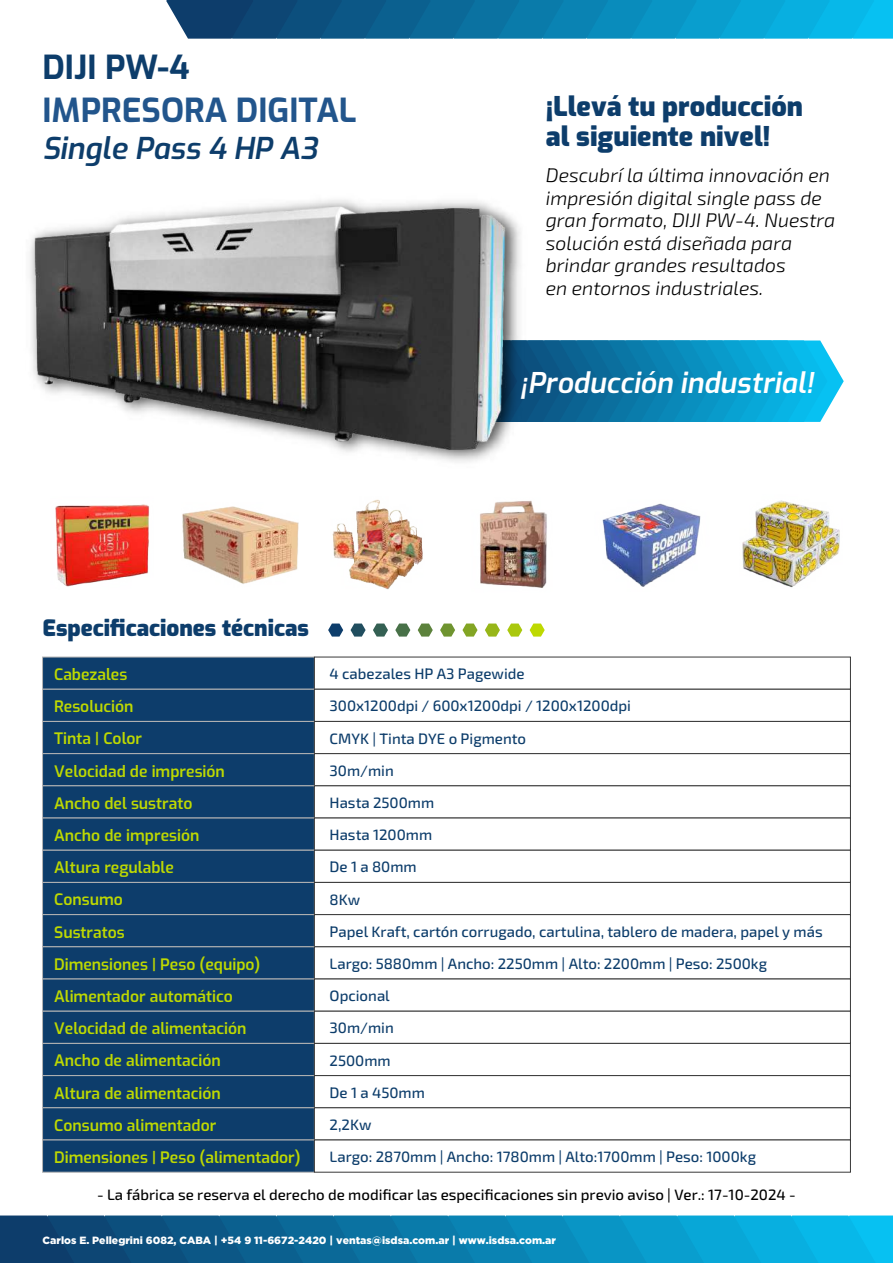
<style>
.page{position:relative;width:893px;height:1263px;background:#fff}
.page>*{position:absolute;margin:0;border:0;box-sizing:border-box;transform-origin:0 0}
.t1{font:700 33px "Exo";color:#22558c}
.t2{font:700 33px "Exo";color:#0d3d6b}
.t3{font:italic 600 30px "Exo";color:#0d3d6b}
.t4{font:italic 600 28.5px "Exo";color:#fff}
.t5{font:900 27px/30px "Exo";color:#0d3d6b}
.t6{font:900 22.5px "Exo";color:#0d3d6b}
.t7{font:italic 300 19.5px/22.5px "Exo 2";color:#000}
.t8{font:600 15.75px "Exo";color:#bed901}
.t9{font:500 15px "Exo 2";color:#0d3d6b}
.t10{font:500 15px "Exo 2";color:#000}
.t11{font:900 10.5px "Gotham";color:#fff}
</style>
<div class="page">
<svg style="left:530px;top:623px;width:15px;height:14px"></svg>
<svg style="left:507px;top:623px;width:15px;height:14px"></svg>
<svg style="left:485px;top:623px;width:15px;height:14px"></svg>
<svg style="left:462px;top:623px;width:16px;height:14px"></svg>
<svg style="left:440px;top:623px;width:15px;height:14px"></svg>
<svg style="left:418px;top:623px;width:15px;height:14px"></svg>
<svg style="left:395px;top:623px;width:15px;height:14px"></svg>
<svg style="left:373px;top:623px;width:15px;height:14px"></svg>
<svg style="left:351px;top:623px;width:15px;height:14px"></svg>
<svg style="left:328px;top:623px;width:15px;height:14px"></svg>
<svg style="left:564px;top:340px;width:280px;height:82px;background:#1294c2"></svg>
<svg style="left:0;top:1215px;width:893px;height:48px;background:#0c7ead"></svg>
<svg style="left:166px;top:0;width:727px;height:39px;background:#107ead"></svg>
<div style="left:42px;top:657px;width:273px;height:33px;background:#0d3d6b"></div>
<div style="left:314px;top:657px;width:537px;height:33px;background:#fff"></div>
<div style="left:42px;top:689px;width:273px;height:33px;background:#0d3d6b;border:1px solid #b4b4b4"></div>
<div style="left:314px;top:689px;width:537px;height:33px;background:#fff;border:1px solid #393939"></div>
<div style="left:42px;top:721px;width:273px;height:33px;background:#0d3d6b;border:1px solid #b4b4b4"></div>
<div style="left:314px;top:721px;width:537px;height:33px;background:#fff;border:1px solid #393939"></div>
<div style="left:42px;top:753px;width:273px;height:33px;background:#0d3d6b;border:1px solid #b4b4b4"></div>
<div style="left:314px;top:753px;width:537px;height:33px;background:#fff;border:1px solid #393939"></div>
<div style="left:42px;top:785px;width:273px;height:33px;background:#0d3d6b;border:1px solid #b4b4b4"></div>
<div style="left:314px;top:785px;width:537px;height:33px;background:#fff;border:1px solid #393939"></div>
<div style="left:42px;top:818px;width:273px;height:32px;background:#0d3d6b"></div>
<div style="left:314px;top:818px;width:537px;height:32px;background:#fff"></div>
<div style="left:42px;top:850px;width:273px;height:33px;background:#0d3d6b;border:1px solid #b4b4b4"></div>
<div style="left:314px;top:850px;width:537px;height:33px;background:#fff;border:1px solid #393939"></div>
<div style="left:42px;top:882px;width:273px;height:33px;background:#0d3d6b;border:1px solid #b4b4b4"></div>
<div style="left:314px;top:882px;width:537px;height:33px;background:#fff;border:1px solid #393939"></div>
<div style="left:42px;top:914px;width:273px;height:33px;background:#0d3d6b;border:1px solid #b4b4b4"></div>
<div style="left:314px;top:914px;width:537px;height:33px;background:#fff;border:1px solid #393939"></div>
<div style="left:42px;top:946px;width:273px;height:33px;background:#0d3d6b;border:1px solid #b4b4b4"></div>
<div style="left:314px;top:946px;width:537px;height:33px;background:#fff;border:1px solid #393939"></div>
<div style="left:42px;top:979px;width:273px;height:32px;background:#0d3d6b"></div>
<div style="left:314px;top:979px;width:537px;height:32px;background:#fff"></div>
<div style="left:42px;top:1011px;width:273px;height:33px;background:#0d3d6b;border:1px solid #b4b4b4"></div>
<div style="left:314px;top:1011px;width:537px;height:33px;background:#fff;border:1px solid #393939"></div>
<div style="left:42px;top:1043px;width:273px;height:33px;background:#0d3d6b;border:1px solid #b4b4b4"></div>
<div style="left:314px;top:1043px;width:537px;height:33px;background:#fff;border:1px solid #393939"></div>
<div style="left:42px;top:1075px;width:273px;height:33px;background:#0d3d6b;border:1px solid #b4b4b4"></div>
<div style="left:314px;top:1075px;width:537px;height:33px;background:#fff;border:1px solid #393939"></div>
<div style="left:42px;top:1107px;width:273px;height:33px;background:#0d3d6b;border:1px solid #b4b4b4"></div>
<div style="left:314px;top:1107px;width:537px;height:33px;background:#fff;border:1px solid #393939"></div>
<div style="left:42px;top:1139px;width:273px;height:33px;background:#0d3d6b;border:1px solid #b4b4b4"></div>
<div style="left:314px;top:1139px;width:537px;height:33px;background:#fff;border:1px solid #393939"></div>
<img style="left:309px;top:200px;width:255px;height:262px">
<img style="left:30px;top:203px;width:478px;height:252px">
<img style="left:55px;top:499px;width:785px;height:91px">
<img style="left:593px;top:499px;width:120px;height:91px">
<h1 class="t2" style="left:43px;top:44px;width:149px">DIJI PW-4</h1>
<h1 class="t1" style="left:43px;top:86px;width:316px">IMPRESORA DIGITAL</h1>
<h2 class="t3" style="left:43px;top:126px;width:276px">Single Pass 4 HP A3</h2>
<h3 class="t5" style="left:546px;top:90px;width:259px">¡Llevá tu producción al siguiente nivel!</h3>
<h3 class="t7" style="left:546px;top:163px;width:291px">Descubrí la última innovación en impresión digital single pass de gran formato, DIJI PW-4. Nuestra solución está diseñada para brindar grandes resultados<br>en entornos industriales.</h3>
<h3 class="t4" style="left:520px;top:362px;width:295px">¡Producción industrial!</h3>
<h3 class="t6" style="left:43px;top:612px;width:268px">Especificaciones técnicas</h3>
<p class="t8" style="left:54px;top:663px;width:75px">Cabezales</p>
<p class="t9" style="left:330px;top:663px;width:196px">4 cabezales HP A3 Pagewide</p>
<p class="t8" style="left:54px;top:695px;width:81px">Resolución</p>
<p class="t9" style="left:330px;top:696px;width:303px">300x1200dpi / 600x1200dpi / 1200x1200dpi</p>
<p class="t8" style="left:54px;top:727px;width:90px">Tinta | Color</p>
<p class="t9" style="left:330px;top:728px;width:198px">CMYK | Tinta DYE o Pigmento</p>
<p class="t8" style="left:54px;top:759px;width:172px">Velocidad de impresión</p>
<p class="t9" style="left:330px;top:760px;width:66px">30m/min</p>
<p class="t8" style="left:54px;top:792px;width:140px">Ancho del sustrato</p>
<p class="t9" style="left:330px;top:792px;width:106px">Hasta 2500mm</p>
<p class="t8" style="left:54px;top:824px;width:147px">Ancho de impresión</p>
<p class="t9" style="left:330px;top:824px;width:104px">Hasta 1200mm</p>
<p class="t8" style="left:54px;top:856px;width:121px">Altura regulable</p>
<p class="t9" style="left:330px;top:857px;width:89px">De 1 a 80mm</p>
<p class="t8" style="left:54px;top:888px;width:70px">Consumo</p>
<p class="t9" style="left:330px;top:889px;width:32px">8Kw</p>
<p class="t8" style="left:54px;top:920px;width:72px">Sustratos</p>
<p class="t9" style="left:330px;top:921px;width:495px">Papel Kraft, cartón corrugado, cartulina, tablero de madera, papel y más</p>
<p class="t8" style="left:54px;top:953px;width:208px">Dimensiones | Peso (equipo)</p>
<p class="t9" style="left:330px;top:953px;width:439px">Largo: 5880mm | Ancho: 2250mm | Alto: 2200mm | Peso: 2500kg</p>
<p class="t8" style="left:54px;top:985px;width:180px">Alimentador automático</p>
<p class="t9" style="left:330px;top:985px;width:62px">Opcional</p>
<p class="t8" style="left:54px;top:1017px;width:194px">Velocidad de alimentación</p>
<p class="t9" style="left:330px;top:1018px;width:66px">30m/min</p>
<p class="t8" style="left:54px;top:1049px;width:168px">Ancho de alimentación</p>
<p class="t9" style="left:330px;top:1050px;width:63px">2500mm</p>
<p class="t8" style="left:54px;top:1081px;width:168px">Altura de alimentación</p>
<p class="t9" style="left:330px;top:1082px;width:97px">De 1 a 450mm</p>
<p class="t8" style="left:54px;top:1114px;width:164px">Consumo alimentador</p>
<p class="t9" style="left:330px;top:1114px;width:43px">2,2Kw</p>
<p class="t8" style="left:54px;top:1146px;width:248px">Dimensiones | Peso (alimentador)</p>
<p class="t9" style="left:330px;top:1146px;width:428px">Largo: 2870mm | Ancho: 1780mm | Alto:1700mm | Peso: 1000kg</p>
<p class="t10" style="left:97px;top:1184px;width:700px">- La fábrica se reserva el derecho de modificar las especificaciones sin previo aviso | Ver.: 17-10-2024 -</p>
<p class="t11" style="left:43px;top:1234px;width:515px">Carlos E. Pellegrini 6082, CABA | +54 9 11-6672-2420 | ventas@isdsa.com.ar | www.isdsa.com.ar</p>
</div>
